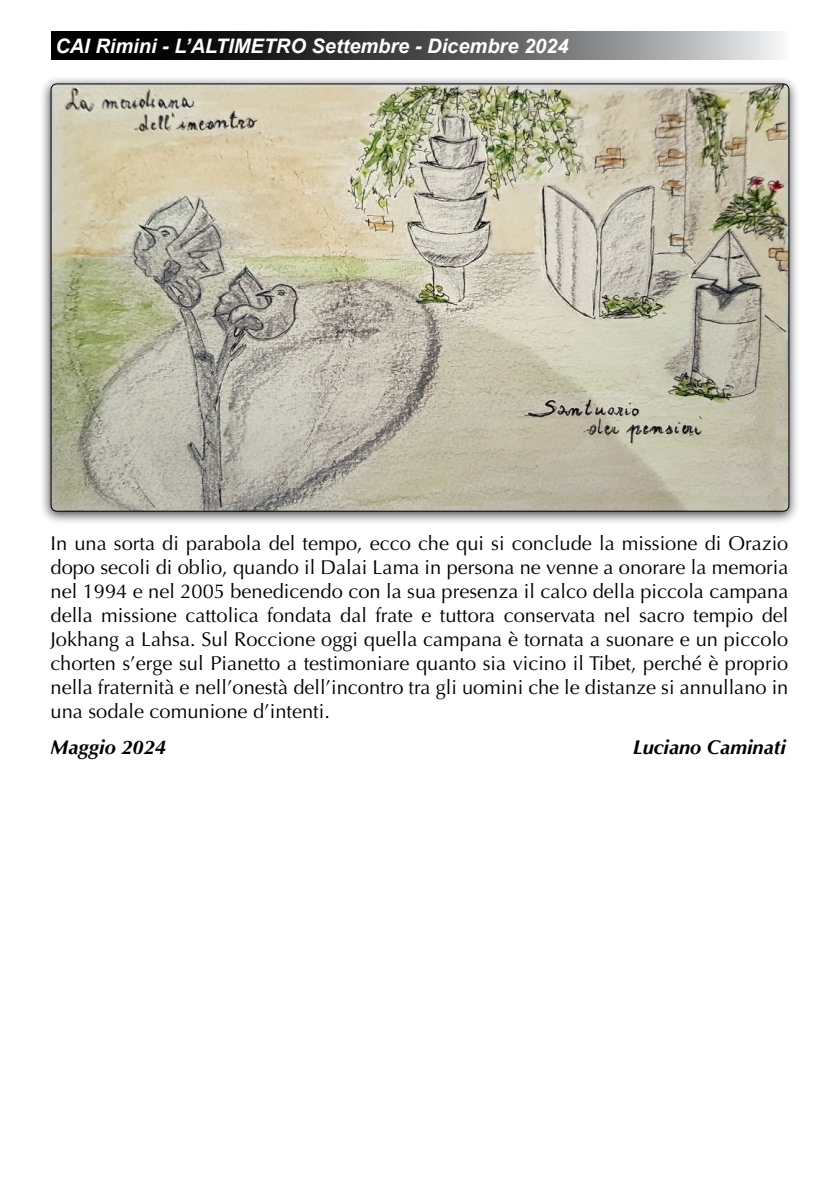
<style>
.page{position:relative;width:840px;height:1191px;background:#fff}
.page>*{position:absolute;margin:0;border:0;box-sizing:border-box;transform-origin:0 0}
.t1{font:20px/24px "Optima";color:#000;text-align:justify}
.t2{font:italic 700 20px "Arial";color:#fff}
.t3{font:italic 700 20px "Optima";color:#000}
</style>
<div class="page">
<svg style="left:51px;top:31px;width:728px;height:29px;background:#535354"></svg>
<div style="left:40px;top:75px;width:759px;height:450px;background:#000;opacity:.75"></div>
<img style="left:51px;top:84px;width:737px;height:427px">
<p class="t2" style="left:55px;top:33px;width:514px">CAI Rimini - L’ALTIMETRO Settembre - Dicembre 2024</p>
<p class="t1" style="left:51px;top:531px;width:739px">In una sorta di parabola del tempo, ecco che qui si conclude la missione di Orazio dopo secoli di oblio, quando il Dalai Lama in persona ne venne a onorare la memoria nel 1994 e nel 2005 benedicendo con la sua presenza il calco della piccola campana della missione cattolica fondata dal frate e tuttora conservata nel sacro tempio del Jokhang a Lahsa. Sul Roccione oggi quella campana è tornata a suonare e un piccolo chorten s’erge sul Pianetto a testimoniare quanto sia vicino il Tibet, perché è proprio nella fraternità e nell’onestà dell’incontro tra gli uomini che le distanze si annullano in una sodale comunione d’intenti.</p>
<p class="t3" style="left:51px;top:735px;width:117px">Maggio 2024</p>
<p class="t3" style="left:632px;top:735px;width:155px">Luciano Caminati</p>
</div>
